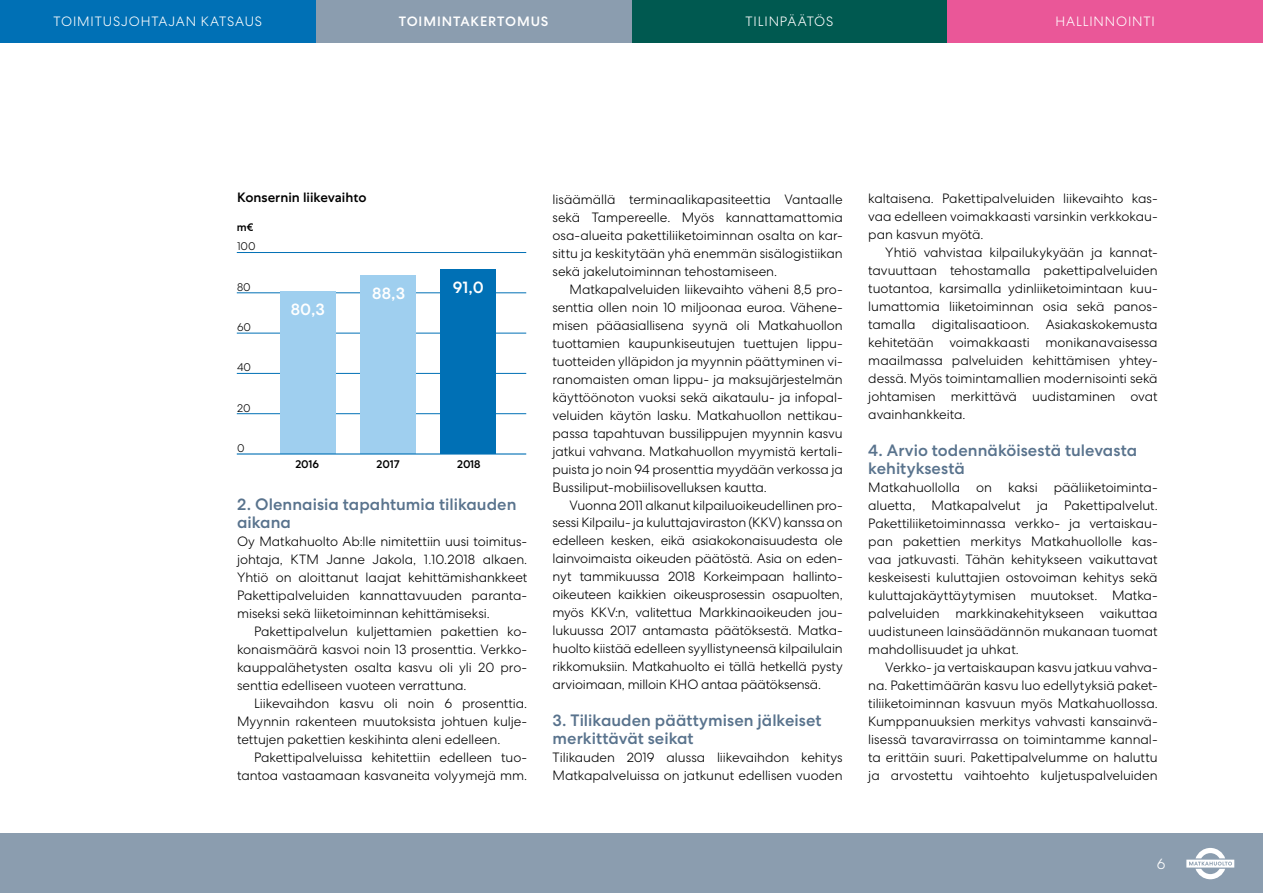
<style>
.page{position:relative;width:1263px;height:893px;background:#fff}
.page>*{position:absolute;margin:0;border:0;box-sizing:border-box;transform-origin:0 0}
.t1{font:500 16.5px/18px "Centra No 2";color:#59738d}
.t2{font:500 16.5px "Centra No 2";color:#fff}
.t3{font:300 15px "Centra No 2";color:#fff}
.t4{font:300 13.5px/18px "Centra No 2";letter-spacing:-.005em;color:#000;text-align:justify}
.t5{font:300 13.5px "Centra No 2";letter-spacing:.06em;color:#fff}
.t6{font:500 13.5px "Centra No 1";color:#000}
.t7{font:500 13.5px "Centra No 2";letter-spacing:.065em;color:#fff}
.t8{font:500 11.25px "Centra No 1";letter-spacing:-.005em;color:#000}
.t9{font:300 11.25px "Centra No 2";letter-spacing:-.005em;color:#000}
</style>
<div class="page">
<div style="left:0;top:0;width:316px;height:43px;background:#0070b5"></div>
<div style="left:631px;top:0;width:316px;height:43px;background:#005950"></div>
<div style="left:316px;top:0;width:315px;height:43px;background:#8b9daf"></div>
<div style="left:947px;top:0;width:316px;height:43px;background:#ea5798"></div>
<div style="left:0;top:834px;width:1263px;height:59px;background:#8b9daf"></div>
<hr style="left:237px;top:293px;width:289px;height:1px;background:#0070b5">
<hr style="left:237px;top:252px;width:289px;height:1px;background:#0070b5">
<hr style="left:237px;top:373px;width:289px;height:1px;background:#0070b5">
<hr style="left:237px;top:413px;width:289px;height:1px;background:#0070b5">
<hr style="left:237px;top:333px;width:289px;height:1px;background:#0070b5">
<div style="left:280px;top:291px;width:55px;height:162px;background:#9fcfef"></div>
<div style="left:360px;top:275px;width:56px;height:178px;background:#9fcfef"></div>
<div style="left:441px;top:269px;width:55px;height:184px;background:#0070b5"></div>
<hr style="left:237px;top:453px;width:289px;height:2px;background:#0070b5">
<svg style="left:1186px;top:848px;width:48px;height:31px"></svg>
<p class="t5" style="left:54px;top:14px;width:210px">TOIMITUSJOHTAJAN KATSAUS</p>
<p class="t7" style="left:399px;top:14px;width:151px">TOIMINTAKERTOMUS</p>
<p class="t5" style="left:746px;top:14px;width:89px">TILINPÄÄTÖS</p>
<p class="t5" style="left:1055px;top:14px;width:101px">HALLINNOINTI</p>
<p class="t6" style="left:237px;top:189px;width:131px">Konsernin liikevaihto</p>
<p class="t8" style="left:237px;top:220px;width:18px">m€</p>
<p class="t9" style="left:237px;top:240px;width:20px">100</p>
<p class="t9" style="left:237px;top:280px;width:15px">80</p>
<p class="t9" style="left:237px;top:321px;width:15px">60</p>
<p class="t9" style="left:237px;top:361px;width:16px">40</p>
<p class="t9" style="left:237px;top:401px;width:15px">20</p>
<p class="t9" style="left:237px;top:441px;width:9px">0</p>
<p class="t2" style="left:291px;top:299px;width:36px">80,3</p>
<p class="t2" style="left:372px;top:283px;width:35px">88,3</p>
<p class="t2" style="left:453px;top:277px;width:33px">91,0</p>
<p class="t8" style="left:295px;top:458px;width:25px">2016</p>
<p class="t8" style="left:377px;top:458px;width:24px">2017</p>
<p class="t8" style="left:457px;top:458px;width:25px">2018</p>
<p class="t1" style="left:237px;top:495px;width:281px">2. Olennaisia tapahtumia tilikauden aikana</p>
<p class="t4" style="left:237px;top:532px;width:292px">Oy Matkahuolto Ab:lle nimitettiin uusi toimitus&shy;johtaja, KTM Janne Jakola, 1.10.2018 alkaen.<br>Yhtiö on aloittanut laajat kehittämishankkeet Pakettipalveluiden kannattavuuden paranta&shy;miseksi sekä liiketoiminnan kehittämiseksi.</p>
<p class="t4" style="left:237px;top:622px;width:292px;text-indent:17px">Pakettipalvelun kuljettamien pakettien ko&shy;konaismäärä kasvoi noin 13 prosenttia. Verkko&shy;kauppalähetysten osalta kasvu oli yli 20 pro&shy;senttia edelliseen vuoteen verrattuna.</p>
<p class="t4" style="left:237px;top:694px;width:292px;text-indent:17px">Liikevaihdon kasvu oli noin 6 prosenttia.<br>Myynnin rakenteen muutoksista johtuen kulje&shy;tettujen pakettien keskihinta aleni edelleen.</p>
<p class="t4" style="left:237px;top:748px;width:292px;text-align:right">Pakettipalveluissa kehitettiin edelleen tuo&shy;tantoa vastaamaan kasvaneita volyymejä mm.</p>
<p class="t4" style="left:552px;top:190px;width:292px">lisäämällä terminaalikapasiteettia Vantaalle sekä Tampereelle. Myös kannattamattomia osa-alueita pakettiliiketoiminnan osalta on kar&shy;sittu ja keskitytään yhä enemmän sisälogistiikan sekä jakelutoiminnan tehostamiseen.</p>
<p class="t4" style="left:552px;top:280px;width:292px;text-indent:17px">Matkapalveluiden liikevaihto väheni 8,5 pro&shy;senttia ollen noin 10 miljoonaa euroa. Vähene&shy;misen pääasiallisena syynä oli Matkahuollon tuottamien kaupunkiseutujen tuettujen lippu&shy;tuotteiden ylläpidon ja myynnin päättyminen vi&shy;ranomaisten oman lippu- ja maksujärjestelmän käyttöönoton vuoksi sekä aikataulu- ja infopal&shy;veluiden käytön lasku. Matkahuollon nettikau&shy;passa tapahtuvan bussilippujen myynnin kasvu jatkui vahvana. Matkahuollon myymistä kertali&shy;puista jo noin 94 prosenttia myydään verkossa ja Bussiliput-mobiilisovelluksen kautta.</p>
<p class="t4" style="left:552px;top:496px;width:292px;text-indent:17px">Vuonna 2011 alkanut kilpailuoikeudellinen pro&shy;sessi Kilpailu- ja kuluttajaviraston (KKV) kanssa on edelleen kesken, eikä asiakokonaisuudesta ole lainvoimaista oikeuden päätöstä. Asia on eden&shy;nyt tammikuussa 2018 Korkeimpaan hallinto&shy;oikeuteen kaikkien oikeusprosessin osapuolten, myös KKV:n, valitettua Markkinaoikeuden jou&shy;lukuussa 2017 antamasta päätöksestä. Matka&shy;huolto kiistää edelleen syyllistyneensä kilpailulain rikkomuksiin. Matkahuolto ei tällä hetkellä pysty arvioimaan, milloin KHO antaa päätöksensä.</p>
<p class="t1" style="left:552px;top:711px;width:270px">3. Tilikauden päättymisen jälkeiset merkittävät seikat</p>
<p class="t4" style="left:552px;top:748px;width:292px">Tilikauden 2019 alussa liikevaihdon kehitys<br>Matkapalveluissa on jatkunut edellisen vuoden</p>
<p class="t4" style="left:868px;top:190px;width:291px">kaltaisena. Pakettipalveluiden liikevaihto kas&shy;vaa edelleen voimakkaasti varsinkin verkkokau&shy;pan kasvun myötä.</p>
<p class="t4" style="left:868px;top:244px;width:291px;text-indent:17px">Yhtiö vahvistaa kilpailukykyään ja kannat&shy;tavuuttaan tehostamalla pakettipalveluiden tuotantoa, karsimalla ydinliiketoimintaan kuu&shy;lumattomia liiketoiminnan osia sekä panos&shy;tamalla digitalisaatioon. Asiakaskokemusta kehitetään voimakkaasti monikanavaisessa maailmassa palveluiden kehittämisen yhtey&shy;dessä. Myös toimintamallien modernisointi sekä johtamisen merkittävä uudistaminen ovat avainhankkeita.</p>
<p class="t1" style="left:868px;top:441px;width:270px">4. Arvio todennäköisestä tulevasta kehityksestä</p>
<p class="t4" style="left:868px;top:478px;width:291px">Matkahuollolla on kaksi pääliiketoiminta&shy;aluetta, Matkapalvelut ja Pakettipalvelut.<br>Pakettiliiketoiminnassa verkko- ja vertaiskau&shy;pan pakettien merkitys Matkahuollolle kas&shy;vaa jatkuvasti. Tähän kehitykseen vaikuttavat keskeisesti kuluttajien ostovoiman kehitys sekä kuluttajakäyttäytymisen muutokset. Matka&shy;palveluiden markkinakehitykseen vaikuttaa uudistuneen lainsäädännön mukanaan tuomat mahdollisuudet ja uhkat.</p>
<p class="t4" style="left:868px;top:658px;width:291px;text-indent:17px">Verkko- ja vertaiskaupan kasvu jatkuu vahva&shy;na. Pakettimäärän kasvu luo edellytyksiä paket&shy;tiliiketoiminnan kasvuun myös Matkahuollossa.<br>Kumppanuuksien merkitys vahvasti kansainvä&shy;lisessä tavaravirrassa on toimintamme kannal&shy;ta erittäin suuri. Pakettipalvelumme on haluttu ja arvostettu vaihtoehto kuljetuspalveluiden</p>
<p class="t3" style="left:1157px;top:855px;width:10px">6</p>
</div>
